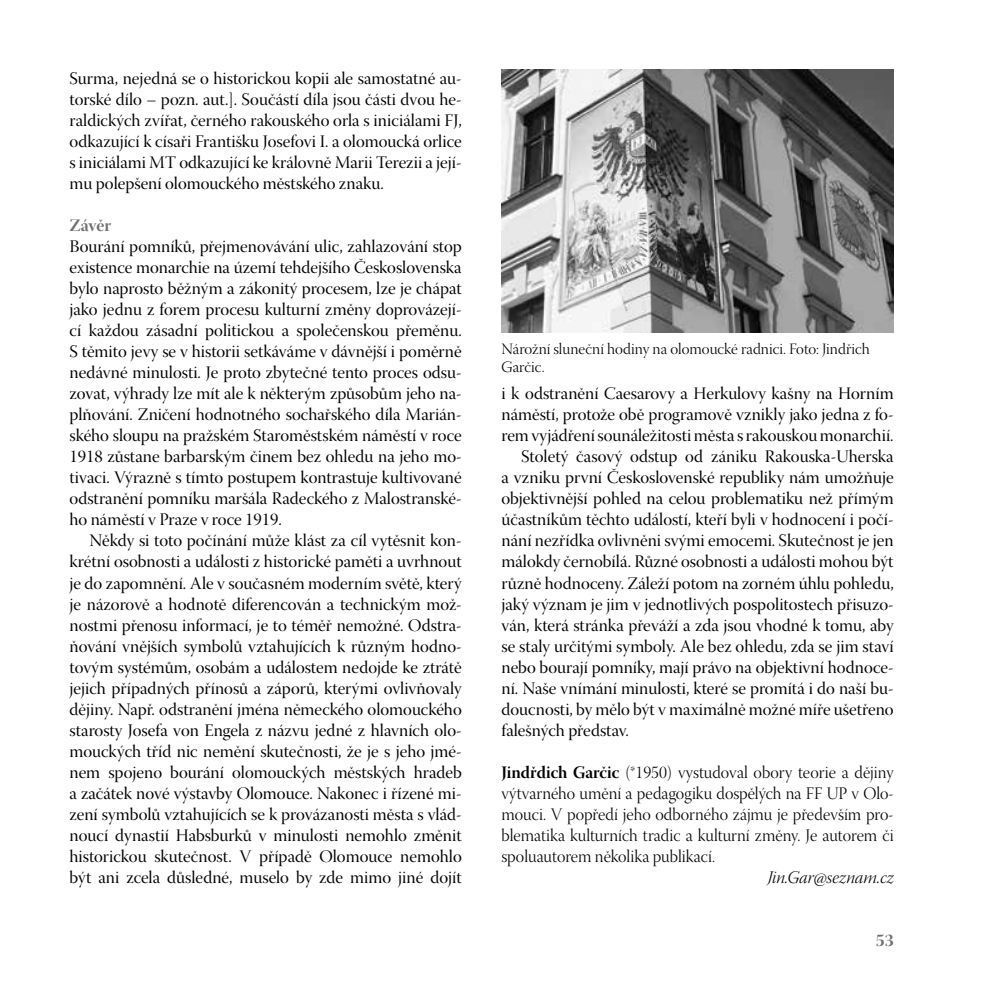
<style>
.page{position:relative;width:993px;height:993px;background:#fff}
.page>*{position:absolute;margin:0;border:0;box-sizing:border-box;transform-origin:0 0}
.Bez{font:17.5px/21px "Warnock Pro Disp";color:#000;text-align:justify}
.Autor_CV{font:17.5px/21px "Warnock Pro Light Disp";color:#000;text-align:justify}
.Autor_mail{font:17.5px "Warnock Pro Light It Disp";color:#000}
.Mezititul{font:17.5px "Warnock Pro Bold Disp";color:#6f6f6e}
.Popiska_foto{font:15.75px/17.5px "Warnock Pro Light Disp";color:#000}
.s1{font-family:"Warnock Pro Bold Disp"}
</style>
<div class="page">
<img style="left:501px;top:69px;width:392px;height:263px">
<p class="Bez" style="left:69px;top:70px;width:393px">Surma, nejedná se o historickou kopii ale samostatné au&shy;torské dílo – pozn. aut.]. Součástí díla jsou části dvou he&shy;raldických zvířat, černého rakouského orla s iniciálami FJ, odkazující k císaři Františku Josefovi I. a olomoucká orlice s iniciálami MT odkazující ke královně Marii Terezii a její&shy;mu polepšení olomouckého městského znaku.</p>
<p class="Mezititul" style="left:69px;top:215px;width:43px">Závěr</p>
<p class="Bez" style="left:69px;top:238px;width:393px">Bourání pomníků, přejmenovávání ulic, zahlazování stop existence monarchie na území tehdejšího Československa bylo naprosto běžným a zákonitý procesem, lze je chápat jako jednu z forem procesu kulturní změny doprovázejí&shy;cí každou zásadní politickou a společenskou přeměnu.<br>S těmito jevy se v historii setkáváme v dávnější i poměrně nedávné minulosti. Je proto zbytečné tento proces odsu&shy;zovat, výhrady lze mít ale k některým způsobům jeho na&shy;plňování. Zničení hodnotného sochařského díla Marián&shy;ského sloupu na pražském Staroměstském náměstí v roce 1918 zůstane barbarským činem bez ohledu na jeho mo&shy;tivaci. Výrazně s tímto postupem kontrastuje kultivované odstranění pomníku maršála Radeckého z Malostranské&shy;ho náměstí v Praze v roce 1919.</p>
<p class="Bez" style="left:69px;top:532px;width:393px;text-indent:20px">Někdy si toto počínání může klást za cíl vytěsnit kon&shy;krétní osobnosti a události z historické paměti a uvrhnout je do zapomnění. Ale v současném moderním světě, který je názorově a hodnotě diferencován a technickým mož&shy;nostmi přenosu informací, je to téměř nemožné. Odstra&shy;ňování vnějších symbolů vztahujících k různým hodno&shy;tovým systémům, osobám a událostem nedojde ke ztrátě jejich případných přínosů a záporů, kterými ovlivňovaly dějiny. Např. odstranění jména německého olomouckého starosty Josefa von Engela z názvu jedné z hlavních olo&shy;mouckých tříd nic nemění skutečnosti, že je s jeho jmé&shy;nem spojeno bourání olomouckých městských hradeb a začátek nové výstavby Olomouce. Nakonec i řízené mi&shy;zení symbolů vztahujících se k provázanosti města s vlád&shy;noucí dynastií Habsburků v minulosti nemohlo změnit historickou skutečnost. V případě Olomouce nemohlo být ani zcela důsledné, muselo by zde mimo jiné dojít</p>
<p class="Popiska_foto" style="left:501px;top:342px;width:370px">Nárožní sluneční hodiny na olomoucké radnici. Foto: Jindřich<br>Garčic.</p>
<p class="Bez" style="left:501px;top:385px;width:393px">i k odstranění Caesarovy a Herkulovy kašny na Horním náměstí, protože obě programově vznikly jako jedna z fo&shy;rem vyjádření sounáležitosti města s rakouskou monarchií.</p>
<p class="Bez" style="left:501px;top:448px;width:393px;text-indent:20px">Stoletý časový odstup od zániku Rakouska-Uherska a vzniku první Československé republiky nám umožňuje objektivnější pohled na celou problematiku než přímým účastníkům těchto událostí, kteří byli v hodnocení i počí&shy;nání nezřídka ovlivněni svými emocemi. Skutečnost je jen málokdy černobílá. Různé osobnosti a události mohou být různě hodnoceny. Záleží potom na zorném úhlu pohledu, jaký význam je jim v jednotlivých pospolitostech přisuzo&shy;ván, která stránka převáží a zda jsou vhodné k tomu, aby se staly určitými symboly. Ale bez ohledu, zda se jim staví nebo bourají pomníky, mají právo na objektivní hodnoce&shy;ní. Naše vnímání minulosti, které se promítá i do naší bu&shy;doucnosti, by mělo být v maximálně možné míře ušetřeno falešných představ.</p>
<p class="Autor_CV" style="left:501px;top:762px;width:393px"><span class="s1">Jindřdich Garčic</span> (*1950) vystudoval obory teorie a dějiny výtvarného umění a pedagogiku dospělých na FF UP v Olo&shy;mouci. V popředí jeho odborného zájmu je především pro&shy;blematika kulturních tradic a kulturní změny. Je autorem či spoluautorem několika publikací.</p>
<p class="Autor_mail" style="left:767px;top:867px;width:127px">Jin.Gar@seznam.cz</p>
<p class="Mezititul" style="left:875px;top:929px;width:19px">53</p>
</div>
